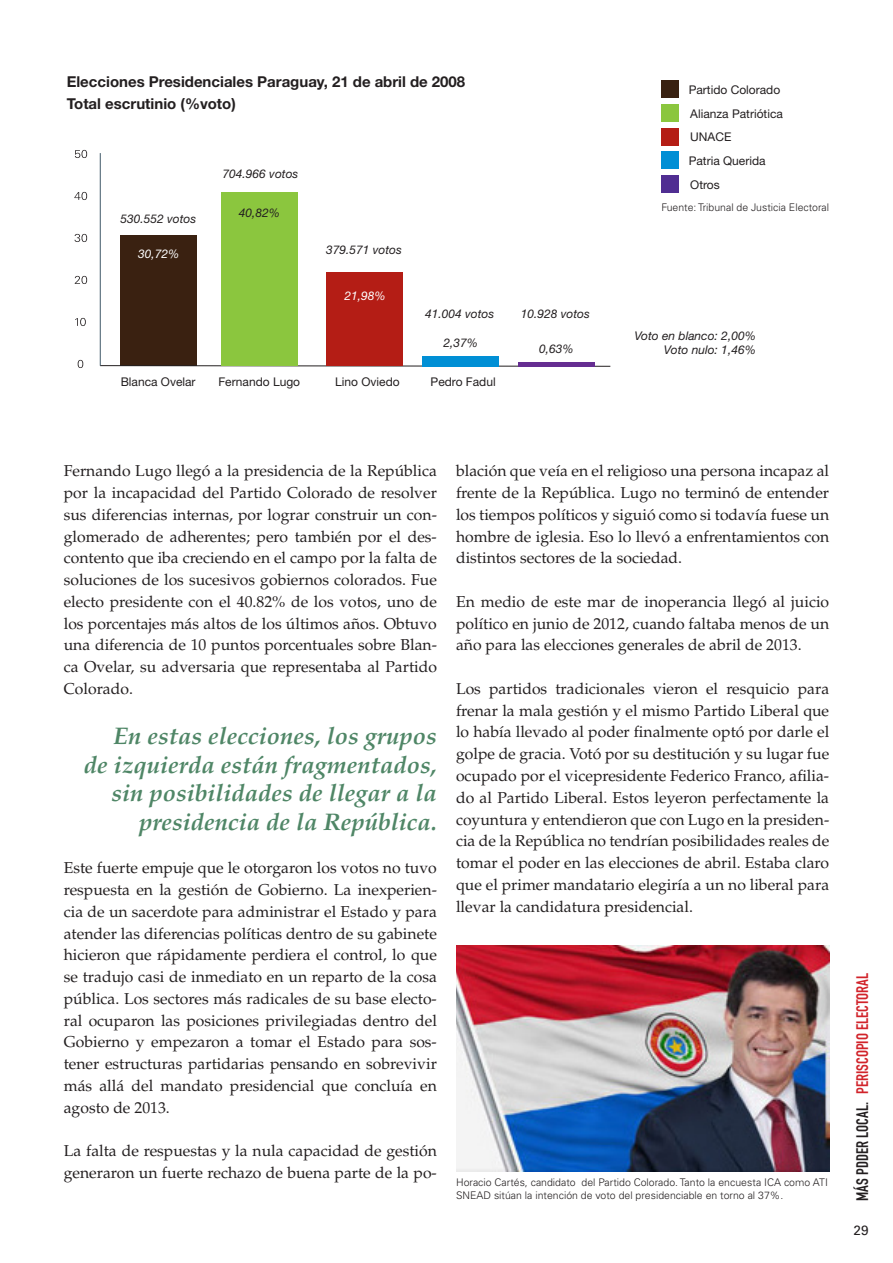
<style>
.page{position:relative;width:893px;height:1263px;background:#fff}
.page>*{position:absolute;margin:0;border:0;box-sizing:border-box;transform-origin:0 0}
.t1{font:italic 700 24px/28.5px "Palatino";color:#4f8666;text-align:right}
.t2{font:16.5px "DIN Engschrift";color:#d1232a}
.t3{font:16.5px "DIN Engschrift";color:#231f20}
.t4{font:15.75px/21.8px "Palatino";color:#231f20;text-align:justify}
.t5{font:700 15px/21.8px "Helvetica Neue";color:#231f20}
.t6{font:13.5px "Univers";color:#231f20}
.t7{font:italic 12px/14.4px "Helvetica Neue";color:#231f20;text-align:right}
.t8{font:12px/23.7px "Helvetica Neue";color:#231f20}
.t9{font:italic 12px "Helvetica Neue";color:#fff}
.t10{font:300 10.5px/13.5px "Univers";color:#231f20}
</style>
<div class="page">
<div style="left:120px;top:235px;width:77px;height:131px;background:#3a2111"></div>
<svg style="left:75px;top:150px;width:12px;height:8px"></svg>
<svg style="left:74px;top:192px;width:13px;height:8px"></svg>
<svg style="left:75px;top:234px;width:12px;height:8px"></svg>
<svg style="left:75px;top:276px;width:12px;height:8px"></svg>
<svg style="left:75px;top:318px;width:11px;height:8px"></svg>
<svg style="left:78px;top:360px;width:5px;height:8px"></svg>
<svg style="left:100px;top:365px;width:511px;height:2px"></svg>
<div style="left:661px;top:81px;width:17px;height:17px;background:#3a2111"></div>
<div style="left:661px;top:104px;width:17px;height:17px;background:#8bc63e"></div>
<div style="left:661px;top:128px;width:17px;height:17px;background:#b41d15"></div>
<div style="left:221px;top:193px;width:77px;height:173px;background:#8bc63e"></div>
<div style="left:327px;top:273px;width:76px;height:93px;background:#b41d15"></div>
<div style="left:661px;top:152px;width:17px;height:17px;background:#008fd5"></div>
<div style="left:661px;top:175px;width:17px;height:17px;background:#502e92"></div>
<div style="left:422px;top:356px;width:77px;height:10px;background:#008fd5"></div>
<hr style="left:518px;top:362px;width:77px;height:4px;background:#652d91">
<hr style="left:100px;top:153px;width:1px;height:213px;background:#405968">
<img style="left:456px;top:945px;width:373px;height:226px">
<p class="t5" style="left:67px;top:71px;width:400px">Elecciones Presidenciales Paraguay, 21 de abril de 2008<br>Total escrutinio (%voto)</p>
<p class="t7" style="left:120px;top:211px;width:77px">530.552 votos</p>
<p class="t9" style="left:138px;top:247px;width:43px">30,72%</p>
<p class="t7" style="left:223px;top:167px;width:77px">704.966 votos</p>
<p class="t7" style="left:239px;top:205px;width:43px">40,82%</p>
<p class="t7" style="left:326px;top:242px;width:77px">379.571 votos</p>
<p class="t9" style="left:344px;top:288px;width:43px">21,98%</p>
<p class="t8" style="left:121px;top:370px;width:76px">Blanca Ovelar</p>
<p class="t8" style="left:218px;top:370px;width:83px">Fernando Lugo</p>
<p class="t8" style="left:335px;top:369px;width:66px">Lino Oviedo</p>
<p class="t7" style="left:425px;top:306px;width:71px">41.004 votos</p>
<p class="t7" style="left:443px;top:335px;width:36px">2,37%</p>
<p class="t8" style="left:431px;top:369px;width:67px">Pedro Fadul</p>
<p class="t7" style="left:521px;top:306px;width:71px">10.928 votos</p>
<p class="t7" style="left:539px;top:341px;width:36px">0,63%</p>
<p class="t8" style="left:689px;top:78px;width:96px">Partido Colorado<br>Alianza Patriótica<br>UNACE</p>
<p class="t8" style="left:689px;top:149px;width:78px">Patria Querida<br>Otros</p>
<p class="t10" style="left:661px;top:201px;width:169px">Fuente: Tribunal de Justicia Electoral</p>
<p class="t7" style="left:634px;top:328px;width:123px">Voto en blanco: 2,00%<br>Voto nulo: 1,46%</p>
<p class="t4" style="left:64px;top:460px;width:375px">Fernando Lugo llegó a la presidencia de la República por la incapacidad del Partido Colorado de resolver sus diferencias internas, por lograr construir un con&shy;glomerado de adherentes; pero también por el des&shy;contento que iba creciendo en el campo por la falta de soluciones de los sucesivos gobiernos colorados. Fue electo presidente con el 40.82% de los votos, uno de los porcentajes más altos de los últimos años. Obtuvo una diferencia de 10 puntos porcentuales sobre Blan&shy;ca Ovelar, su adversaria que representaba al Partido Colorado.</p>
<h1 class="t1" style="left:84px;top:722px;width:354px">En estas elecciones, los grupos de izquierda están fragmentados, sin posibilidades de llegar a la presidencia de la República.</h1>
<p class="t4" style="left:64px;top:857px;width:375px">Este fuerte empuje que le otorgaron los votos no tuvo respuesta en la gestión de Gobierno. La inexperien&shy;cia de un sacerdote para administrar el Estado y para atender las diferencias políticas dentro de su gabinete hicieron que rápidamente perdiera el control, lo que se tradujo casi de inmediato en un reparto de la cosa pública. Los sectores más radicales de su base electo&shy;ral ocuparon las posiciones privilegiadas dentro del Gobierno y empezaron a tomar el Estado para sos&shy;tener estructuras partidarias pensando en sobrevivir más allá del mandato presidencial que concluía en agosto de 2013.</p>
<p class="t4" style="left:64px;top:1140px;width:375px">La falta de respuestas y la nula capacidad de gestión generaron un fuerte rechazo de buena parte de la po-</p>
<p class="t4" style="left:456px;top:460px;width:375px">blación que veía en el religioso una persona incapaz al frente de la República. Lugo no terminó de entender los tiempos políticos y siguió como si todavía fuese un hombre de iglesia. Eso lo llevó a enfrentamientos con distintos sectores de la sociedad.</p>
<p class="t4" style="left:456px;top:591px;width:375px">En medio de este mar de inoperancia llegó al juicio político en junio de 2012, cuando faltaba menos de un año para las elecciones generales de abril de 2013.</p>
<p class="t4" style="left:456px;top:678px;width:375px">Los partidos tradicionales vieron el resquicio para frenar la mala gestión y el mismo Partido Liberal que lo había llevado al poder finalmente optó por darle el golpe de gracia. Votó por su destitución y su lugar fue ocupado por el vicepresidente Federico Franco, afilia&shy;do al Partido Liberal. Estos leyeron perfectamente la coyuntura y entendieron que con Lugo en la presiden&shy;cia de la República no tendrían posibilidades reales de tomar el poder en las elecciones de abril. Estaba claro que el primer mandatario elegiría a un no liberal para llevar la candidatura presidencial.</p>
<p class="t10" style="left:456px;top:1175px;width:373px">Horacio Cartés, candidato del Partido Colorado. Tanto la encuesta ICA como ATI<br>SNEAD sitúan la intención de voto del presidenciable en torno al 37%.</p>
<p class="t2" style="left:853px;top:1094px;width:123px;rotate:-90deg">periscopio electoral</p>
<p class="t3" style="left:853px;top:1201px;width:100px;rotate:-90deg">MÁS PDDER LOCAL.</p>
<p class="t6" style="left:854px;top:1222px;width:17px">29</p>
</div>
